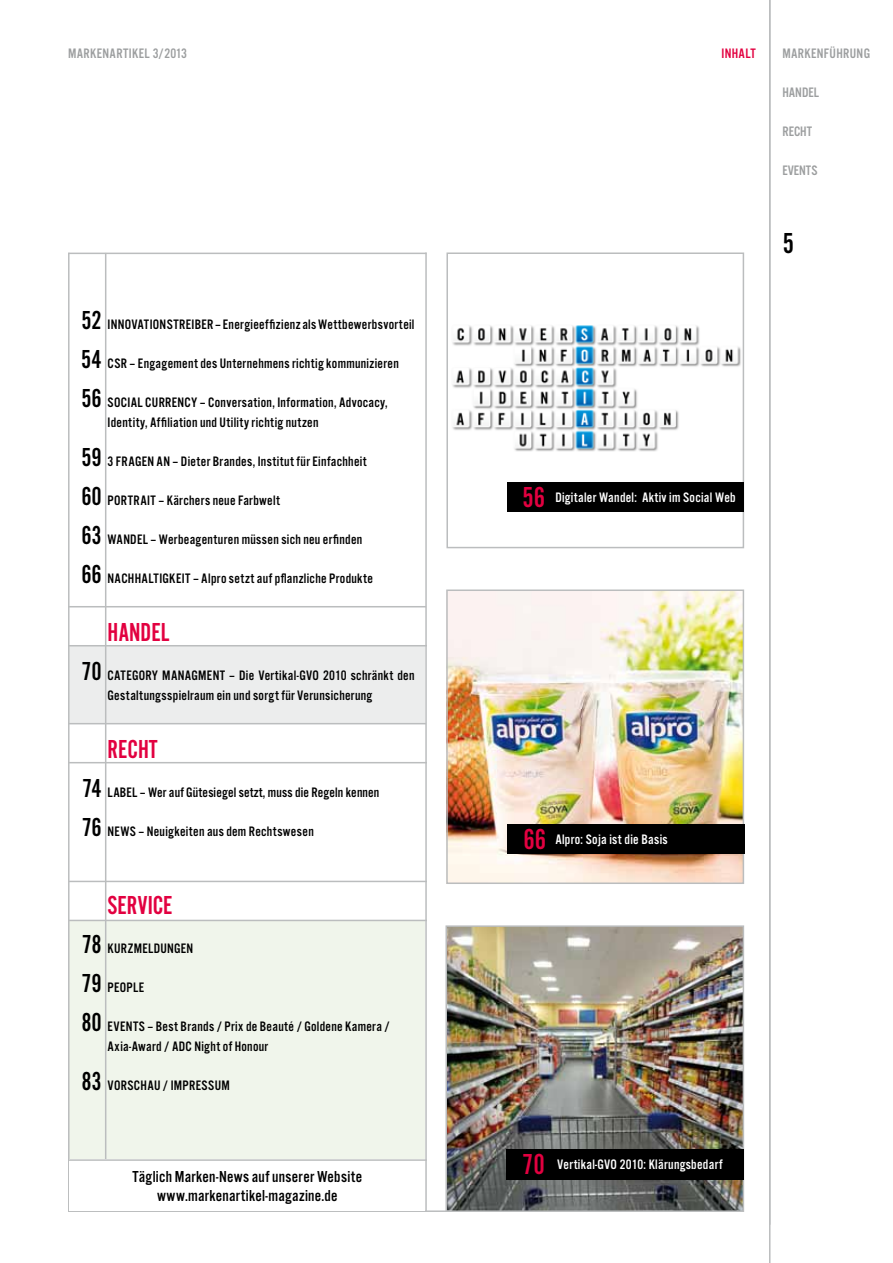
<style>
.page{position:relative;width:893px;height:1263px;background:#fff}
.page>*{position:absolute;margin:0;border:0;box-sizing:border-box;transform-origin:0 0}
.t1{font:30px "Alternate Got No 2 D";color:#000}
.t2{font:27px/39px "Alternate Got No 2 D";color:#000;text-align:justify}
.t3{font:27px "Alternate Got No 2 D";color:#e20040}
.t4{font:16.5px/19.5px "Alternate Got No 3 D";letter-spacing:.015em;color:#000;text-align:center}
.t5{font:14.25px/19.5px "Alternate Got No 3 D";letter-spacing:.02em;color:#000}
.t6{font:14.25px "Alternate Got No 3 D";letter-spacing:.02em;color:#fff}
.t7{font:14.25px "Alternate Got No 3 D";color:#9c9e9f}
.t8{font:14.25px "Alternate Got No 3 D";letter-spacing:.025em;color:#9c9e9f}
.t9{font:14.25px "Alternate Got No 3 D";letter-spacing:.025em;color:#e20040}
.s1{font-family:"Alternate Got No 2 D";font-size:30px;color:#e20040}
</style>
<div class="page">
<hr style="left:769px;top:0;width:1px;height:1263px;background:#bbbdbe">
<div style="left:68px;top:921px;width:357px;height:291px;background:#f0f5eb"></div>
<div style="left:69px;top:645px;width:356px;height:78px;background:#eceded"></div>
<img style="left:448px;top:928px;width:293px;height:281px">
<div style="left:445px;top:925px;width:299px;height:287px;border:2px solid #bbbdbe"></div>
<img style="left:452px;top:325px;width:289px;height:127px">
<div style="left:446px;top:252px;width:298px;height:296px;border:2px solid #bbbdbe"></div>
<img style="left:449px;top:592px;width:292px;height:289px">
<div style="left:446px;top:589px;width:298px;height:295px;border:2px solid #bbbdbe"></div>
<hr style="left:105px;top:253px;width:1px;height:959px;background:#bbbdbe">
<hr style="left:68px;top:1210px;width:384px;height:2px;background:#bbbdbe">
<hr style="left:425px;top:252px;width:2px;height:960px;background:#bbbdbe">
<div style="left:507px;top:1149px;width:237px;height:30px;background:#000"></div>
<div style="left:507px;top:824px;width:237px;height:30px;background:#000"></div>
<div style="left:507px;top:483px;width:237px;height:29px;background:#000"></div>
<hr style="left:68px;top:253px;width:358px;height:1px;background:#bbbdbe">
<hr style="left:68px;top:723px;width:358px;height:1px;background:#bbbdbe">
<hr style="left:68px;top:762px;width:359px;height:1px;background:#bbbdbe">
<hr style="left:68px;top:606px;width:358px;height:1px;background:#bbbdbe">
<hr style="left:68px;top:645px;width:359px;height:1px;background:#bbbdbe">
<hr style="left:69px;top:881px;width:358px;height:1px;background:#bbbdbe">
<hr style="left:69px;top:920px;width:358px;height:1px;background:#bbbdbe">
<hr style="left:68px;top:253px;width:2px;height:959px;background:#bbbdbe">
<div style="left:70px;top:1159px;width:355px;height:51px;background:#fff"></div>
<hr style="left:68px;top:1159px;width:359px;height:2px;background:#bbbdbe">
<p class="t7" style="left:68px;top:46px;width:8px">markenar</p>
<p class="t7" style="left:123px;top:46px;width:65px">tikel 3/2013</p>
<p class="t9" style="left:721px;top:46px;width:30px">INHALT</p>
<p class="t8" style="left:782px;top:46px;width:89px">MARKENFÜHRUNG</p>
<p class="t7" style="left:782px;top:85px;width:37px">HANDEL</p>
<p class="t7" style="left:782px;top:124px;width:31px">RECHT</p>
<p class="t7" style="left:782px;top:163px;width:37px">EVENTS</p>
<p class="t2" style="left:81px;top:301px;width:22px">52<br>54<br>56</p>
<p class="t2" style="left:81px;top:437px;width:22px">59<br>60<br>63<br>66</p>
<p class="t5" style="left:108px;top:315px;width:308px">INNOVATIONSTREIBER – Energieeffizienz als Wettbewerbsvorteil</p>
<p class="t5" style="left:108px;top:354px;width:293px">CSR – Engagement des Unternehmens richtig kommunizieren</p>
<p class="t5" style="left:108px;top:393px;width:282px">SOCIAL CURRENCY – Conversation, Information, Advocacy,<br>Identity, Affiliation und Utility richtig nutzen</p>
<p class="t5" style="left:108px;top:451px;width:261px">3 FRAGEN AN – Dieter Brandes, Institut für Einfachheit</p>
<p class="t5" style="left:108px;top:490px;width:174px">PORTRAIT – Kärchers neue Farbwelt</p>
<p class="t5" style="left:108px;top:529px;width:256px">WANDEL – Werbeagenturen müssen sich neu erfinden</p>
<p class="t5" style="left:108px;top:568px;width:267px">NACHHALTIGKEIT – Alpro setzt auf pflanzliche Produkte</p>
<p class="t3" style="left:108px;top:618px;width:63px">HANDEL</p>
<p class="t5" style="left:108px;top:666px;width:309px">CATEGORY MANAGMENT – Die Vertikal-GVO 2010 schränkt den<br>Gestaltungsspielraum ein und sorgt für Verunsicherung</p>
<p class="t3" style="left:108px;top:735px;width:52px">RECHT</p>
<p class="t5" style="left:108px;top:783px;width:273px">LABEL – Wer auf Gütesiegel setzt, muss die Regeln kennen</p>
<p class="t5" style="left:108px;top:822px;width:208px">NEWS – Neuigkeiten aus dem Rechtswesen</p>
<p class="t2" style="left:81px;top:652px;width:22px">70</p>
<p class="t2" style="left:82px;top:769px;width:22px">74<br>76</p>
<p class="t3" style="left:108px;top:891px;width:67px">SERVICE</p>
<p class="t5" style="left:108px;top:939px;width:87px">KURZMELDUNGEN</p>
<p class="t5" style="left:108px;top:978px;width:38px">PEOPLE</p>
<p class="t5" style="left:108px;top:1017px;width:284px">EVENTS – Best Brands / Prix de Beauté / Goldene Kamera /<br>Axia-Award / ADC Night of Honour</p>
<p class="t5" style="left:108px;top:1075px;width:124px">VORSCHAU / IMPRESSUM</p>
<p class="t2" style="left:81px;top:925px;width:22px">78<br>79<br>80</p>
<p class="t2" style="left:81px;top:1061px;width:22px">83</p>
<p class="t4" style="left:133px;top:1167px;width:231px">Täglich Marken-News auf unserer Website www.markenartikel-magazine.de</p>
<p class="t1" style="left:783px;top:227px;width:13px">5</p>
<p class="t6" style="left:522px;top:490px;width:215px"><span class="s1">56</span> Digitaler Wandel: Aktiv im Social Web</p>
<p class="t6" style="left:523px;top:831px;width:146px"><span class="s1">66</span> Alpro: Soja ist die Basis</p>
<p class="t6" style="left:522px;top:1157px;width:202px"><span class="s1">70</span> Vertikal-GVO 2010: Klärungsbedarf</p>
</div>
